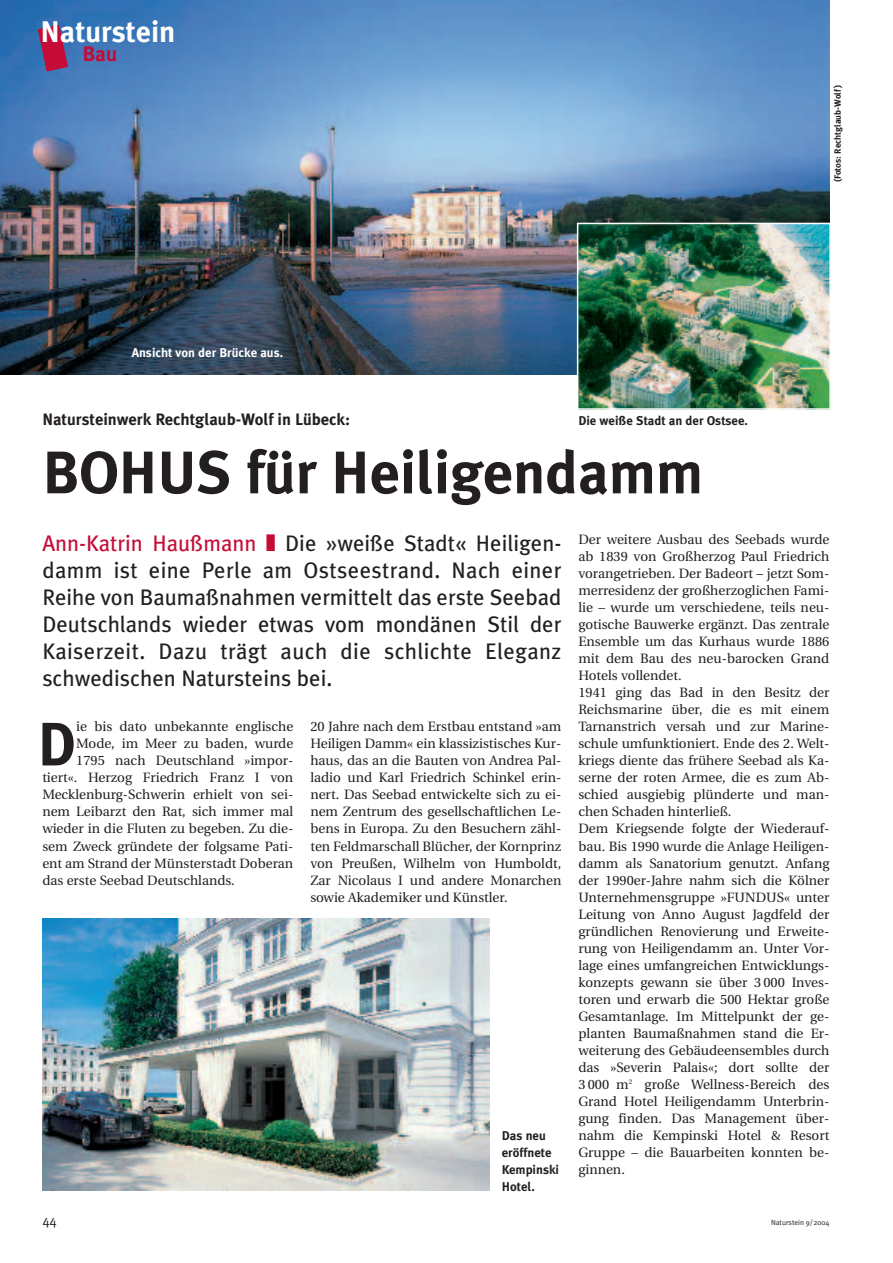
<style>
.page{position:relative;width:893px;height:1263px;background:#fff}
.page>*{position:absolute;margin:0;border:0;box-sizing:border-box;transform-origin:0 0}
.t1{font:700 61.35px "Meta Plus";color:#231f20}
.t2{font:700 60px "Meta Plus";letter-spacing:-.005em;color:#231f20}
.t3{font:700 29.85px "Meta Plus";color:#fff}
.t4{font:22.5px/27px "Meta Plus";color:#231f20;text-align:justify}
.t5{font:700 21px "Meta Plus";color:#c40c37}
.t6{font:700 16.5px "Meta Plus";color:#231f20}
.t7{font:13.5px/17px "Utopia";color:#231f20;text-align:justify}
.t8{font:13.5px "Meta Plus Normal";color:#231f20}
.t9{font:700 12.75px/17px "Meta Plus";color:#231f20}
.t10{font:700 12.75px "Meta Plus";color:#fff}
.t11{font:700 9px "Meta Plus";color:#231f20}
.t12{font:7.5px "Meta Plus Normal";color:#231f20}
.s1{color:#c40c37}
</style>
<div class="page">
<img style="left:0;top:0;width:829px;height:374px">
<svg style="left:38px;top:25px;width:30px;height:46px"></svg>
<img style="left:580px;top:226px;width:247px;height:181px">
<div style="left:577px;top:223px;width:253px;height:187px;border:2px solid #fff"></div>
<img style="left:42px;top:919px;width:447px;height:272px">
<h3 class="t3" style="left:41px;top:20px;width:136px">Naturstein</h3>
<h3 class="t5" style="left:82px;top:46px;width:36px">Bau</h3>
<p class="t10" style="left:132px;top:348px;width:153px">Ansicht von der Brücke aus.</p>
<p class="t11" style="left:834px;top:182px;width:99px;rotate:-90deg">(Fotos: Rechtglaub-Wolf)</p>
<p class="t6" style="left:42px;top:413px;width:309px">Natursteinwerk Rechtglaub-Wolf in Lübeck:</p>
<h2 class="t2" style="left:42px;top:450px;width:662px">BOHUS für Heiligendamm</h2>
<p class="t4" style="left:42px;top:532px;width:520px"><span class="s1">Ann-Katrin Haußmann</span> <span class="s1">❚</span> Die »weiße Stadt« Heiligen&shy;damm ist eine Perle am Ostseestrand. Nach einer Reihe von Baumaßnahmen vermittelt das erste Seebad Deutschlands wieder etwas vom mondänen Stil der Kaiserzeit. Dazu trägt auch die schlichte Eleganz schwedischen Natursteins bei.</p>
<p class="t7" style="left:310px;top:720px;width:252px">20 Jahre nach dem Erstbau entstand »am Heiligen Damm« ein klassizistisches Kur&shy;haus, das an die Bauten von Andrea Pal&shy;ladio und Karl Friedrich Schinkel erin&shy;nert. Das Seebad entwickelte sich zu ei&shy;nem Zentrum des gesellschaftlichen Le&shy;bens in Europa. Zu den Besuchern zähl&shy;ten Feldmarschall Blücher, der Kornprinz von Preußen, Wilhelm von Humboldt, Zar Nicolaus I und andere Monarchen sowie Akademiker und Künstler.</p>
<p class="t9" style="left:578px;top:413px;width:171px">Die weiße Stadt an der Ostsee.</p>
<p class="t7" style="left:578px;top:533px;width:252px;text-align:left">Der weitere Ausbau des Seebads wurde ab 1839 von Großherzog Paul Friedrich vorangetrieben. Der Badeort – jetzt Som&shy;merresidenz der großherzoglichen Fami&shy;lie – wurde um verschiedene, teils neu&shy;gotische Bauwerke ergänzt. Das zentrale Ensemble um das Kurhaus wurde 1886 mit dem Bau des neu-barocken Grand Hotels vollendet.<br>1941 ging das Bad in den Besitz der Reichsmarine über, die es mit einem Tarnanstrich versah und zur Marine&shy;schule umfunktioniert. Ende des 2. Welt&shy;kriegs diente das frühere Seebad als Ka&shy;serne der roten Armee, die es zum Ab&shy;schied ausgiebig plünderte und man&shy;chen Schaden hinterließ.<br>Dem Kriegsende folgte der Wiederauf&shy;bau. Bis 1990 wurde die Anlage Heiligen&shy;damm als Sanatorium genutzt. Anfang der 1990er-Jahre nahm sich die Kölner Unternehmensgruppe »FUNDUS« unter Leitung von Anno August Jagdfeld der gründlichen Renovierung und Erweite&shy;rung von Heiligendamm an. Unter Vor&shy;lage eines umfangreichen Entwicklungs&shy;konzepts gewann sie über 3 000 Inves&shy;toren und erwarb die 500 Hektar große Gesamtanlage. Im Mittelpunkt der ge&shy;planten Baumaßnahmen stand die Er&shy;weiterung des Gebäudeensembles durch das »Severin Palais«; dort sollte der 3 000 m<sup>2</sup> große Wellness-Bereich des Grand Hotel Heiligendamm Unterbrin&shy;gung finden. Das Management über&shy;nahm die Kempinski Hotel &amp; Resort Gruppe – die Bauarbeiten konnten be&shy;ginnen.</p>
<h1 class="t1" style="left:37px;top:721px;width:40px">D</h1>
<p class="t7" style="left:76px;top:720px;width:218px">ie bis dato unbekannte englische</p>
<p class="t7" style="left:76px;top:737px;width:218px">Mode, im Meer zu baden, wurde</p>
<p class="t7" style="left:76px;top:754px;width:218px">1795 nach Deutschland »impor-</p>
<p class="t7" style="left:42px;top:771px;width:252px">tiert«. Herzog Friedrich Franz I von</p>
<p class="t7" style="left:42px;top:788px;width:252px">Mecklenburg-Schwerin erhielt von sei-</p>
<p class="t7" style="left:42px;top:805px;width:252px">nem Leibarzt den Rat, sich immer mal</p>
<p class="t7" style="left:42px;top:822px;width:252px">wieder in die Fluten zu begeben. Zu die-</p>
<p class="t7" style="left:42px;top:839px;width:252px">sem Zweck gründete der folgsame Pati-</p>
<p class="t7" style="left:42px;top:856px;width:252px">ent am Strand der Münsterstadt Doberan</p>
<p class="t7" style="left:42px;top:873px;width:194px">das erste Seebad Deutschlands.</p>
<p class="t9" style="left:502px;top:1128px;width:59px">Das neu eröffnete<br>Kempinski<br>Hotel.</p>
<p class="t8" style="left:42px;top:1215px;width:16px">44</p>
<p class="t12" style="left:771px;top:1219px;width:60px">Naturstein 9/2004</p>
</div>
